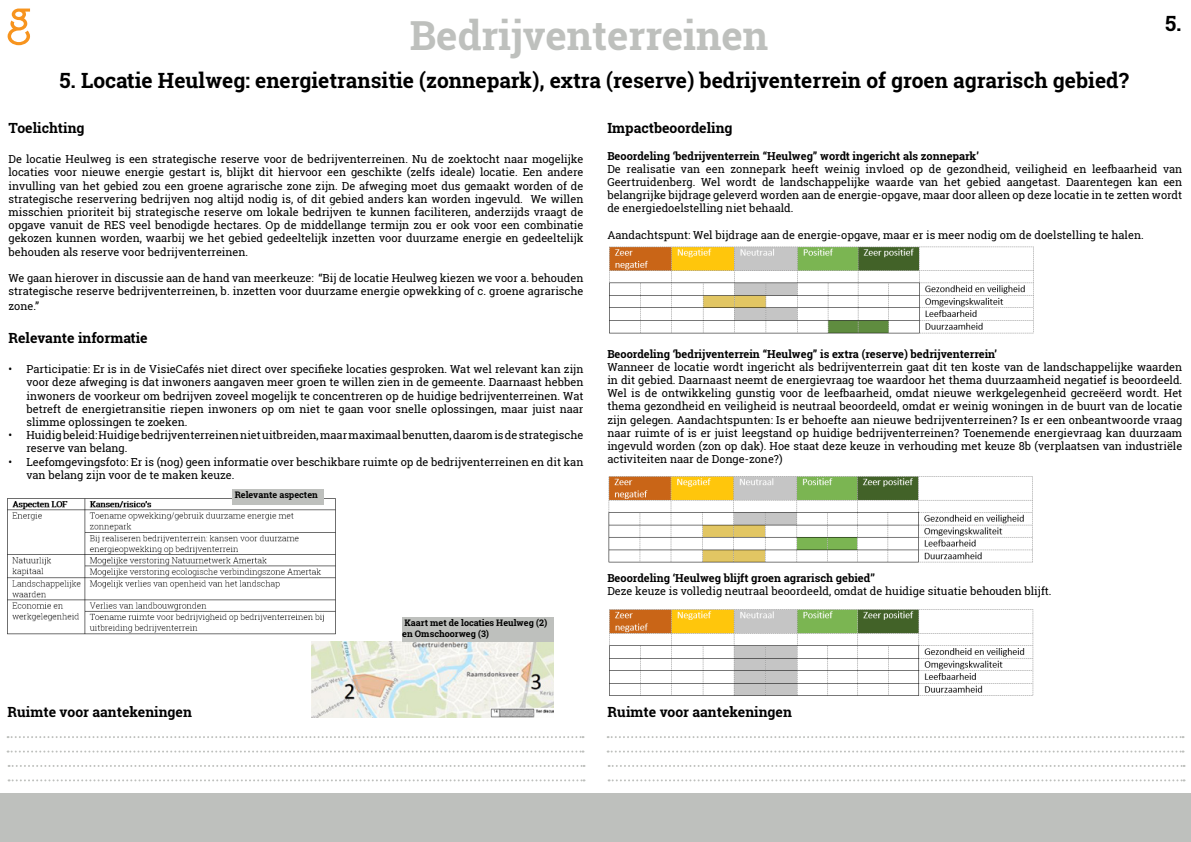
<style>
.page{position:relative;width:1191px;height:842px;background:#fff}
.page>*{position:absolute;margin:0;border:0;box-sizing:border-box;transform-origin:0 0}
.t1{font:700 40.1px "Roboto Slab";color:#bec0bd}
.t2{font:700 21px "Roboto Slab";color:#000}
.t3{font:700 14px "Roboto Slab";color:#000}
.t4{font:11px/13.2px "Roboto Slab";color:#000;text-align:justify}
.t5{font:700 11px "Roboto Slab";color:#000}
.t6{font:700 9px/10.8px "Roboto Slab";color:#000}
</style>
<div class="page">
<svg style="left:8px;top:9px;width:22px;height:36px"></svg>
<svg style="left:8px;top:736px;width:575px;height:2px"></svg>
<svg style="left:8px;top:750px;width:575px;height:2px"></svg>
<svg style="left:9px;top:765px;width:575px;height:2px"></svg>
<svg style="left:9px;top:779px;width:575px;height:2px"></svg>
<svg style="left:607px;top:736px;width:576px;height:2px"></svg>
<svg style="left:607px;top:750px;width:576px;height:2px"></svg>
<svg style="left:608px;top:765px;width:576px;height:2px"></svg>
<svg style="left:608px;top:779px;width:576px;height:2px"></svg>
<div style="left:0;top:794px;width:1191px;height:48px;background:#bec0bd"></div>
<img style="left:7px;top:498px;width:329px;height:137px">
<div style="left:232px;top:489px;width:92px;height:16px;background:#bec0bd"></div>
<img style="left:312px;top:641px;width:241px;height:77px">
<div style="left:402px;top:617px;width:151px;height:24px;background:#bec0bd"></div>
<img style="left:609px;top:246px;width:425px;height:88px">
<img style="left:608px;top:476px;width:425px;height:87px">
<img style="left:609px;top:609px;width:425px;height:87px">
<h1 class="t1" style="left:410px;top:8px;width:360px">Bedrijventerreinen</h1>
<h2 class="t2" style="left:1165px;top:9px;width:18px">5.</h2>
<h2 class="t2" style="left:59px;top:66px;width:1071px">5. Locatie Heulweg: energietransitie (zonnepark), extra (reserve) bedrijventerrein of groen agrarisch gebied?</h2>
<p class="t3" style="left:9px;top:118px;width:77px">Toelichting</p>
<p class="t4" style="left:9px;top:152px;width:576px">De locatie Heulweg is een strategische reserve voor de bedrijventerreinen. Nu de zoektocht naar mogelijke locaties voor nieuwe energie gestart is, blijkt dit hiervoor een geschikte (zelfs ideale) locatie. Een andere invulling van het gebied zou een groene agrarische zone zijn. De afweging moet dus gemaakt worden of de strategische reservering bedrijven nog altijd nodig is, of dit gebied anders kan worden ingevuld. We willen misschien prioriteit bij strategische reserve om lokale bedrijven te kunnen faciliteren, anderzijds vraagt de opgave vanuit de RES veel benodigde hectares. Op de middellange termijn zou er ook voor een combinatie gekozen kunnen worden, waarbij we het gebied gedeeltelijk inzetten voor duurzame energie en gedeeltelijk behouden als reserve voor bedrijventerreinen.</p>
<p class="t4" style="left:9px;top:271px;width:576px">We gaan hierover in discussie aan de hand van meerkeuze: “Bij de locatie Heulweg kiezen we voor a. behouden strategische reserve bedrijventerreinen, b. inzetten voor duurzame energie opwekking of c. groene agrarische</p>
<p class="t4" style="left:9px;top:299px;width:32px">zone.”</p>
<p class="t3" style="left:9px;top:328px;width:141px">Relevante informatie</p>
<p class="t4" style="left:26px;top:362px;width:558px;text-indent:-18px">• Participatie: Er is in de VisieCafés niet direct over specifieke locaties gesproken. Wat wel relevant kan zijn voor deze afweging is dat inwoners aangaven meer groen te willen zien in de gemeente. Daarnaast hebben inwoners de voorkeur om bedrijven zoveel mogelijk te concentreren op de huidige bedrijventerreinen. Wat betreft de energietransitie riepen inwoners op om niet te gaan voor snelle oplossingen, maar juist naar slimme oplossingen te zoeken.</p>
<p class="t4" style="left:26px;top:428px;width:558px;text-indent:-18px">• Huidig beleid: Huidige bedrijventerreinen niet uitbreiden, maar maximaal benutten, daarom is de strategische reserve van belang.</p>
<p class="t4" style="left:26px;top:455px;width:558px;text-indent:-18px">• Leefomgevingsfoto: Er is (nog) geen informatie over beschikbare ruimte op de bedrijventerreinen en dit kan van belang zijn voor de te maken keuze.</p>
<p class="t6" style="left:235px;top:489px;width:85px">Relevante aspecten</p>
<p class="t3" style="left:607px;top:118px;width:127px">Impactbeoordeling</p>
<p class="t5" style="left:607px;top:148px;width:373px">Beoordeling ‘bedrijventerrein “Heulweg” wordt ingericht als zonnepark’</p>
<p class="t4" style="left:607px;top:162px;width:576px">De realisatie van een zonnepark heeft weinig invloed op de gezondheid, veiligheid en leefbaarheid van Geertruidenberg. Wel wordt de landschappelijke waarde van het gebied aangetast. Daarentegen kan een belangrijke bijdrage geleverd worden aan de energie-opgave, maar door alleen op deze locatie in te zetten wordt de energiedoelstelling niet behaald.</p>
<p class="t4" style="left:607px;top:228px;width:538px">Aandachtspunt: Wel bijdrage aan de energie-opgave, maar er is meer nodig om de doelstelling te halen.</p>
<p class="t5" style="left:607px;top:346px;width:391px">Beoordeling ‘bedrijventerrein “Heulweg” is extra (reserve) bedrijventerrein’</p>
<p class="t4" style="left:607px;top:360px;width:576px">Wanneer de locatie wordt ingericht als bedrijventerrein gaat dit ten koste van de landschappelijke waarden in dit gebied. Daarnaast neemt de energievraag toe waardoor het thema duurzaamheid negatief is beoordeeld.<br>Wel is de ontwikkeling gunstig voor de leefbaarheid, omdat nieuwe werkgelegenheid gecreëerd wordt. Het thema gezondheid en veiligheid is neutraal beoordeeld, omdat er weinig woningen in de buurt van de locatie zijn gelegen. Aandachtspunten: Is er behoefte aan nieuwe bedrijventerreinen? Is er een onbeantwoorde vraag naar ruimte of is er juist leegstand op huidige bedrijventerreinen? Toenemende energievraag kan duurzaam ingevuld worden (zon op dak). Hoe staat deze keuze in verhouding met keuze 8b (verplaatsen van industriële activiteiten naar de Donge-zone?)</p>
<p class="t6" style="left:402px;top:617px;width:146px">Kaart met de locaties Heulweg (2) en Omschoorweg (3)</p>
<p class="t5" style="left:607px;top:570px;width:269px">Beoordeling ‘Heulweg blijft groen agrarisch gebied’’</p>
<p class="t4" style="left:607px;top:584px;width:446px">Deze keuze is volledig neutraal beoordeeld, omdat de huidige situatie behouden blijft.</p>
<p class="t3" style="left:8px;top:702px;width:186px">Ruimte voor aantekeningen</p>
<p class="t3" style="left:607px;top:702px;width:186px">Ruimte voor aantekeningen</p>
</div>
